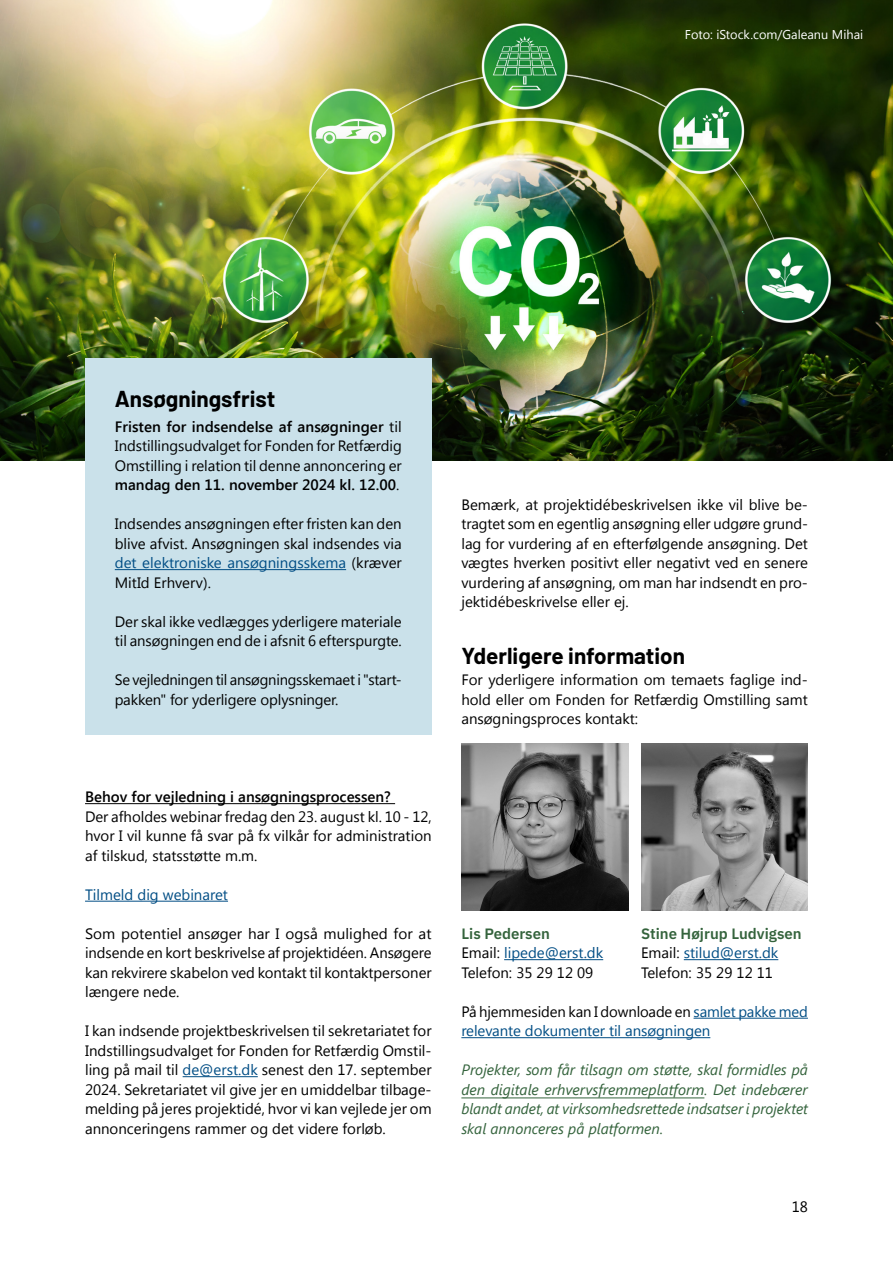
<style>
.page{position:relative;width:893px;height:1263px;background:#fff}
.page>*{position:absolute;margin:0;border:0;box-sizing:border-box;transform-origin:0 0}
.mellemrubrik_1_linje{font:700 22.5px "Barlow";color:#000}
.brød{font:15px/19.5px "Segoe UI";color:#000;text-align:justify}
.brød-2{font:italic 15px/19.5px "Segoe UI";color:#34633c;text-align:justify}
.brød-3{font:15px/19.5px "Segoe UI";letter-spacing:-.005em;color:#004d84}
.brød-4{font:600 15px "Segoe UI";color:#000}
.brød-5{font:600 15px "IBM Plex Sans";color:#34633c}
.fotocredit{font:12.75px "Segoe UI";color:#fff}
.s1{font-weight:600}
.s2{color:#004d84}
.s3{color:#000}
</style>
<div class="page">
<img style="left:0;top:0;width:893px;height:461px">
<div style="left:85px;top:358px;width:347px;height:377px;background:#cae1ea"></div>
<hr style="left:115px;top:569px;width:231px;height:1px;background:#004d84">
<hr style="left:85px;top:803px;width:310px;height:1px;background:#000">
<hr style="left:85px;top:901px;width:143px;height:1px;background:#004d84">
<hr style="left:183px;top:1076px;width:75px;height:1px;background:#004d84">
<img style="left:461px;top:744px;width:167px;height:167px">
<img style="left:641px;top:744px;width:167px;height:167px">
<hr style="left:504px;top:959px;width:99px;height:1px;background:#004d84">
<hr style="left:684px;top:959px;width:94px;height:1px;background:#004d84">
<hr style="left:693px;top:1018px;width:115px;height:1px;background:#004d84">
<hr style="left:461px;top:1037px;width:249px;height:1px;background:#004d84">
<hr style="left:461px;top:1097px;width:243px;height:1px;background:#34633c">
<p class="fotocredit" style="left:685px;top:26px;width:180px">Foto: iStock.com/Galeanu Mihai</p>
<h1 class="mellemrubrik_1_linje" style="left:115px;top:383px;width:162px">Ansøgningsfrist</h1>
<p class="brød" style="left:115px;top:416px;width:288px"><span class="s1">Fristen for indsendelse af ansøgninger</span> til Indstillingsudvalget for Fonden for Retfærdig Omstilling i relation til denne annoncering er <span class="s1">mandag den 11. november 2024 kl. 12.00</span>.</p>
<p class="brød" style="left:115px;top:514px;width:289px">Indsendes ansøgningen efter fristen kan den blive afvist. Ansøgningen skal indsendes via <span class="s2">det elektroniske ansøgningsskema</span> (kræver MitId Erhverv).</p>
<p class="brød" style="left:115px;top:611px;width:289px">Der skal ikke vedlægges yderligere materiale til ansøgningen end de i afsnit 6 efterspurgte.</p>
<p class="brød" style="left:115px;top:670px;width:289px">Se vejledningen til ansøgningsskemaet i "start&shy;pakken" for yderligere oplysninger.</p>
<p class="brød-4" style="left:85px;top:786px;width:307px">Behov for vejledning i ansøgningsprocessen?</p>
<p class="brød" style="left:85px;top:806px;width:348px">Der afholdes webinar fredag den 23. august kl. 10 - 12, hvor I vil kunne få svar på fx vilkår for administration af tilskud, statsstøtte m.m.</p>
<p class="brød-3" style="left:85px;top:884px;width:145px">Tilmeld dig webinaret</p>
<p class="brød" style="left:85px;top:923px;width:348px">Som potentiel ansøger har I også mulighed for at indsende en kort beskrivelse af projektidéen. Ansøgere kan rekvirere skabelon ved kontakt til kontaktpersoner længere nede.</p>
<p class="brød" style="left:85px;top:1021px;width:348px">I kan indsende projektbeskrivelsen til sekretariatet for Indstillingsudvalget for Fonden for Retfærdig Omstil&shy;ling på mail til <span class="s2">de@erst.dk</span> senest den 17. september 2024. Sekretariatet vil give jer en umiddelbar tilbage&shy;melding på jeres projektidé, hvor vi kan vejlede jer om annonceringens rammer og det videre forløb.</p>
<p class="brød" style="left:461px;top:494px;width:348px">Bemærk, at projektidébeskrivelsen ikke vil blive be&shy;tragtet som en egentlig ansøgning eller udgøre grund&shy;lag for vurdering af en efterfølgende ansøgning. Det vægtes hverken positivt eller negativt ved en senere vurdering af ansøgning, om man har indsendt en pro&shy;jektidébeskrivelse eller ej.</p>
<h1 class="mellemrubrik_1_linje" style="left:461px;top:640px;width:225px">Yderligere information</h1>
<p class="brød" style="left:461px;top:670px;width:348px">For yderligere information om temaets faglige ind&shy;hold eller om Fonden for Retfærdig Omstilling samt ansøgningsproces kontakt:</p>
<p class="brød-5" style="left:641px;top:922px;width:162px">Stine Højrup Ludvigsen</p>
<p class="brød-3" style="left:641px;top:943px;width:139px"><span class="s3">Email:</span> stilud@erst.dk</p>
<p class="brød" style="left:641px;top:962px;width:133px">Telefon: 35 29 12 11</p>
<p class="brød-3" style="left:461px;top:1001px;width:348px"><span class="s3">På hjemmesiden kan I downloade en</span> samlet pakke med relevante dokumenter til ansøgningen</p>
<p class="brød-2" style="left:461px;top:1060px;width:348px">Projekter, som får tilsagn om støtte, skal formidles på den digitale erhvervsfremmeplatform. Det indebærer blandt andet, at virksomhedsrettede indsatser i projektet skal annonceres på platformen.</p>
<p class="brød-5" style="left:461px;top:922px;width:90px">Lis Pedersen</p>
<p class="brød-3" style="left:461px;top:943px;width:143px"><span class="s3">Email:</span> lipede@erst.dk</p>
<p class="brød" style="left:461px;top:962px;width:133px">Telefon: 35 29 12 09</p>
<p class="brød" style="left:792px;top:1196px;width:18px">18</p>
</div>
